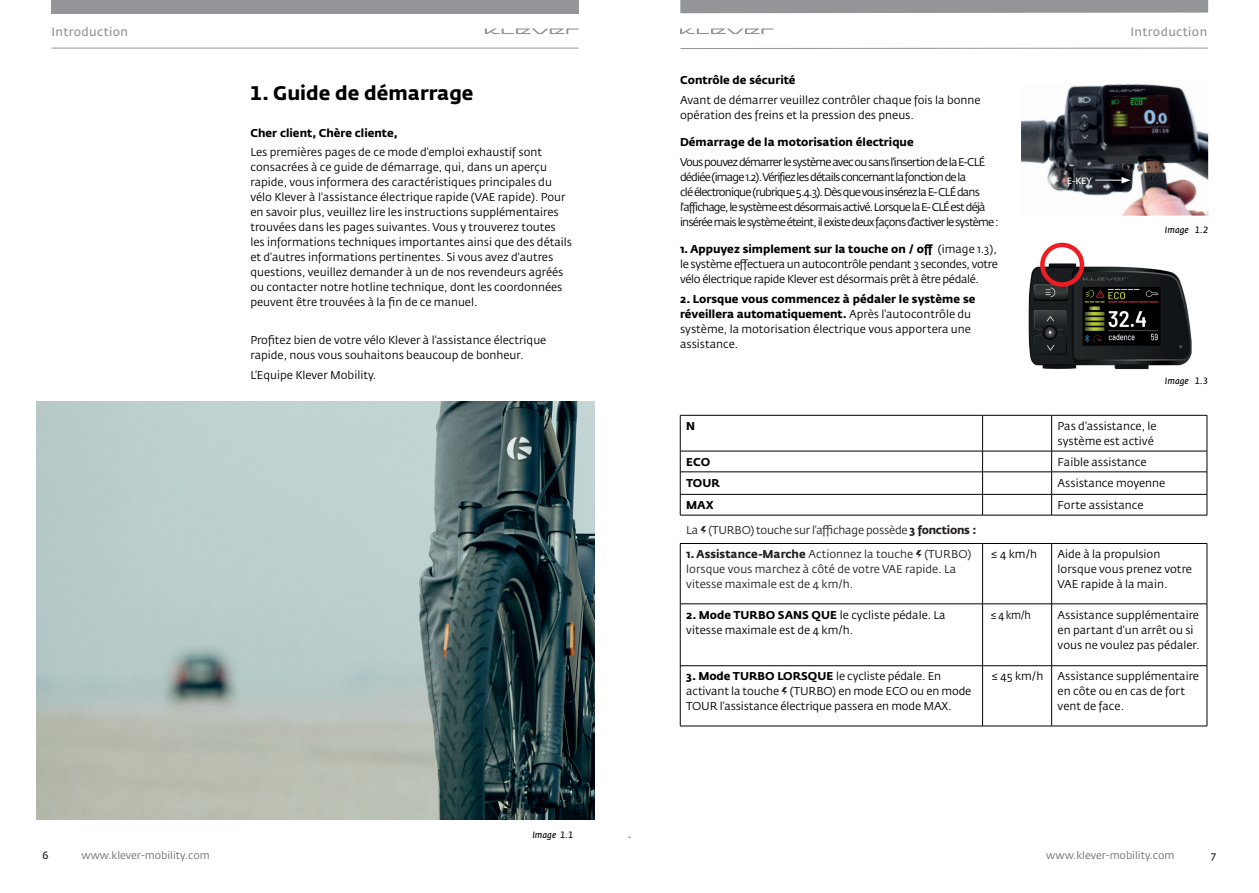
<style>
.page{position:relative;width:1259px;height:893px;background:#fff}
.page>*{position:absolute;margin:0;border:0;box-sizing:border-box;transform-origin:0 0}
.t1{font:700 19.5px "Fedra Sans Std";color:#000001}
.t2{font:12px "Fedra Sans Std";letter-spacing:.03em;color:#939598}
.t3{font:11.25px/15px "Fedra Sans Std";color:#000001}
.t4{font:11.25px/15px "Fedra Sans Std";letter-spacing:-.07em;color:#000001}
.t5{font:11.25px/15px "Fedra Sans Std";color:#231f20}
.t6{font:700 11.25px "Fedra Sans Std";color:#000001}
.t7{font:11.25px "Fedra Sans Std";letter-spacing:-.02em;color:#231f20}
.t8{font:11.25px "Fedra Sans Std";color:#000001;scale:.93 1}
.t9{font:10.5px "Fedra Sans Std";color:#6c6d70}
.t10{font:10.5px "Fedra Sans Std";color:#231f20}
.t11{font:italic 9px "Fedra Sans Std";color:#000001}
.t12{font:9px "Fedra Sans Std";color:#fff}
.s1{font-weight:700}
.s2{font-family:"Lightning Bolt"}
.s3{font-family:"Lightning Bolt";color:#231f20}
</style>
<div class="page">
<hr style="left:52px;top:48px;width:526px;height:1px;background:#939598">
<div style="left:51px;top:0;width:527px;height:13px;background:#939598"></div>
<svg style="left:485px;top:28px;width:93px;height:6px"></svg>
<img style="left:36px;top:401px;width:558px;height:418px">
<svg style="left:680px;top:47px;width:528px;height:2px"></svg>
<div style="left:680px;top:0;width:528px;height:13px;background:#939598"></div>
<svg style="left:680px;top:28px;width:93px;height:6px"></svg>
<img style="left:1028px;top:263px;width:163px;height:106px">
<img style="left:1021px;top:84px;width:187px;height:132px">
<svg style="left:1095px;top:177px;width:35px;height:6px"></svg>
<div style="left:1040px;top:243px;width:44px;height:44px;border:4px solid #ee1d23;border-radius:50%"></div>
<hr style="left:680px;top:415px;width:302px;height:1px;background:#000001">
<hr style="left:982px;top:415px;width:69px;height:1px;background:#000001">
<hr style="left:1051px;top:415px;width:156px;height:1px;background:#000001">
<hr style="left:680px;top:451px;width:302px;height:1px;background:#000001">
<hr style="left:982px;top:451px;width:69px;height:1px;background:#000001">
<hr style="left:1051px;top:451px;width:156px;height:1px;background:#000001">
<hr style="left:680px;top:472px;width:302px;height:1px;background:#000001">
<hr style="left:982px;top:472px;width:69px;height:1px;background:#000001">
<hr style="left:1051px;top:472px;width:156px;height:1px;background:#000001">
<hr style="left:680px;top:494px;width:302px;height:1px;background:#000001">
<hr style="left:982px;top:494px;width:69px;height:1px;background:#000001">
<hr style="left:1051px;top:494px;width:156px;height:1px;background:#000001">
<hr style="left:680px;top:515px;width:302px;height:1px;background:#000001">
<hr style="left:982px;top:515px;width:69px;height:1px;background:#000001">
<hr style="left:1051px;top:515px;width:156px;height:1px;background:#000001">
<hr style="left:680px;top:543px;width:302px;height:1px;background:#000001">
<hr style="left:982px;top:543px;width:69px;height:1px;background:#000001">
<hr style="left:1051px;top:543px;width:156px;height:1px;background:#000001">
<hr style="left:680px;top:604px;width:302px;height:1px;background:#000001">
<hr style="left:982px;top:604px;width:69px;height:1px;background:#000001">
<hr style="left:1051px;top:604px;width:156px;height:1px;background:#000001">
<hr style="left:680px;top:665px;width:302px;height:1px;background:#000001">
<hr style="left:982px;top:665px;width:69px;height:1px;background:#000001">
<hr style="left:1051px;top:665px;width:156px;height:1px;background:#000001">
<hr style="left:680px;top:726px;width:302px;height:1px;background:#000001">
<hr style="left:982px;top:726px;width:69px;height:1px;background:#000001">
<hr style="left:1051px;top:726px;width:156px;height:1px;background:#000001">
<hr style="left:680px;top:415px;width:1px;height:36px;background:#000001">
<svg style="left:680px;top:451px;width:1px;height:64px"></svg>
<hr style="left:680px;top:544px;width:1px;height:60px;background:#000001">
<hr style="left:680px;top:604px;width:1px;height:61px;background:#000001">
<hr style="left:680px;top:666px;width:1px;height:60px;background:#000001">
<hr style="left:982px;top:415px;width:1px;height:36px;background:#000001">
<hr style="left:1051px;top:415px;width:1px;height:36px;background:#000001">
<hr style="left:1206px;top:415px;width:1px;height:36px;background:#000001">
<svg style="left:982px;top:451px;width:1px;height:64px"></svg>
<svg style="left:1051px;top:451px;width:1px;height:64px"></svg>
<svg style="left:1206px;top:451px;width:1px;height:64px"></svg>
<hr style="left:982px;top:544px;width:1px;height:60px;background:#000001">
<hr style="left:1051px;top:544px;width:1px;height:60px;background:#000001">
<hr style="left:1206px;top:544px;width:1px;height:60px;background:#000001">
<hr style="left:982px;top:604px;width:1px;height:61px;background:#000001">
<hr style="left:1051px;top:604px;width:1px;height:61px;background:#000001">
<hr style="left:1206px;top:604px;width:1px;height:61px;background:#000001">
<hr style="left:982px;top:666px;width:1px;height:60px;background:#000001">
<hr style="left:1051px;top:666px;width:1px;height:60px;background:#000001">
<hr style="left:1206px;top:666px;width:1px;height:60px;background:#000001">
<p class="t2" style="left:51px;top:24px;width:78px">Introduction</p>
<h1 class="t1" style="left:250px;top:81px;width:225px">1. Guide de démarrage</h1>
<p class="t6" style="left:250px;top:126px;width:149px">Cher client, Chère cliente,</p>
<p class="t3" style="left:250px;top:144px;width:323px">Les premières pages de ce mode d’emploi exhaustif sont consacrées à ce guide de démarrage, qui, dans un aperçu rapide, vous informera des caractéristiques principales du vélo Klever à l’assistance électrique rapide (VAE rapide). Pour en savoir plus, veuillez lire les instructions supplémentaires trouvées dans les pages suivantes. Vous y trouverez toutes les informations techniques importantes ainsi que des détails et d’autres informations pertinentes. Si vous avez d'autres questions, veuillez demander à un de nos revendeurs agréés ou contacter notre hotline technique, dont les coordonnées peuvent être trouvées à la fin de ce manuel.</p>
<p class="t3" style="left:250px;top:333px;width:297px">Profitez bien de votre vélo Klever à l’assistance électrique rapide, nous vous souhaitons beaucoup de bonheur.</p>
<p class="t3" style="left:250px;top:367px;width:128px">L’Equipe Klever Mobility.</p>
<p class="t11" style="left:532px;top:829px;width:43px">Image 1.1</p>
<p class="t6" style="left:680px;top:73px;width:117px">Contrôle de sécurité</p>
<p class="t3" style="left:680px;top:92px;width:302px">Avant de démarrer veuillez contrôler chaque fois la bonne opération des freins et la pression des pneus.</p>
<p class="t6" style="left:680px;top:135px;width:235px">Démarrage de la motorisation électrique</p>
<p class="t4" style="left:680px;top:154px;width:320px">Vous pouvez démarrer le système avec ou sans l'insertion de la E-CLÉ dédiée (image 1.2). Vérifiez les détails concernant la fonction de la<br>clé électronique (rubrique 5.4.3). Dès que vous insérez la E- CLÉ dans l'affichage, le système est désormais activé. Lorsque la E- CLÉ est déjà insérée mais le système éteint, il existe deux façons d’activer le système :</p>
<p class="t3" style="left:680px;top:242px;width:319px;text-align:justify"><span class="s1">1. Appuyez simplement sur la touche on / off</span> (image 1.3), le système effectuera un autocontrôle pendant 3 secondes, votre vélo électrique rapide Klever est désormais prêt à être pédalé.</p>
<p class="t3" style="left:680px;top:291px;width:297px"><span class="s1">2. Lorsque vous commencez à pédaler le système se réveillera automatiquement.</span> Après l’autocontrôle du système, la motorisation électrique vous apportera une assistance.</p>
<p class="t2" style="left:1130px;top:24px;width:78px">Introduction</p>
<p class="t12" style="left:1066px;top:175px;width:27px">E-KEY</p>
<p class="t11" style="left:1164px;top:224px;width:45px">Image 1.2</p>
<p class="t11" style="left:1164px;top:375px;width:45px">Image 1.3</p>
<p class="t6" style="left:686px;top:419px;width:10px">N</p>
<p class="t3" style="left:1057px;top:419px;width:100px">Pas d’assistance, le système est activé</p>
<p class="t6" style="left:686px;top:455px;width:26px">ECO</p>
<p class="t3" style="left:1057px;top:454px;width:90px">Faible assistance</p>
<p class="t6" style="left:686px;top:476px;width:35px">TOUR</p>
<p class="t3" style="left:1057px;top:475px;width:109px">Assistance moyenne</p>
<p class="t6" style="left:686px;top:498px;width:29px">MAX</p>
<p class="t3" style="left:1057px;top:498px;width:87px">Forte assistance</p>
<p class="t7" style="left:686px;top:523px;width:292px">La <span class="s2">á</span> (TURBO) touche sur l’affichage possède <span class="s1">3 fonctions :</span></p>
<p class="t5" style="left:686px;top:547px;width:286px"><span class="s1">1. Assistance-Marche</span> Actionnez la touche <span class="s2">á</span> (TURBO) lorsque vous marchez à côté de votre VAE rapide. La vitesse maximale est de 4 km/h.</p>
<p class="t3" style="left:991px;top:547px;width:47px">≤ 4 km/h</p>
<p class="t3" style="left:1057px;top:547px;width:136px">Aide à la propulsion lorsque vous prenez votre<br>VAE rapide à la main.</p>
<p class="t3" style="left:686px;top:607px;width:261px"><span class="s1">2. Mode TURBO SANS QUE</span> le cycliste pédale. La vitesse maximale est de 4 km/h.</p>
<p class="t8" style="left:990px;top:608px;width:45px">≤ 4 km/h</p>
<p class="t3" style="left:1057px;top:607px;width:143px">Assistance supplémentaire en partant d’un arrêt ou si vous ne voulez pas pédaler.</p>
<p class="t3" style="left:686px;top:669px;width:287px"><span class="s1">3. Mode TURBO LORSQUE</span> le cycliste pédale. En activant la touche <span class="s3">á</span> (TURBO) en mode ECO ou en mode<br>TOUR l’assistance électrique passera en mode MAX.</p>
<p class="t3" style="left:991px;top:669px;width:53px">≤ 45 km/h</p>
<p class="t3" style="left:1057px;top:669px;width:143px">Assistance supplémentaire en côte ou en cas de fort vent de face.</p>
<p class="t10" style="left:43px;top:848px;width:8px">6</p>
<p class="t9" style="left:81px;top:848px;width:130px">www.klever-mobility.com</p>
<p class="t9" style="left:1046px;top:848px;width:130px">www.klever-mobility.com</p>
<p class="t10" style="left:1211px;top:848px;width:6px">7</p>
</div>
